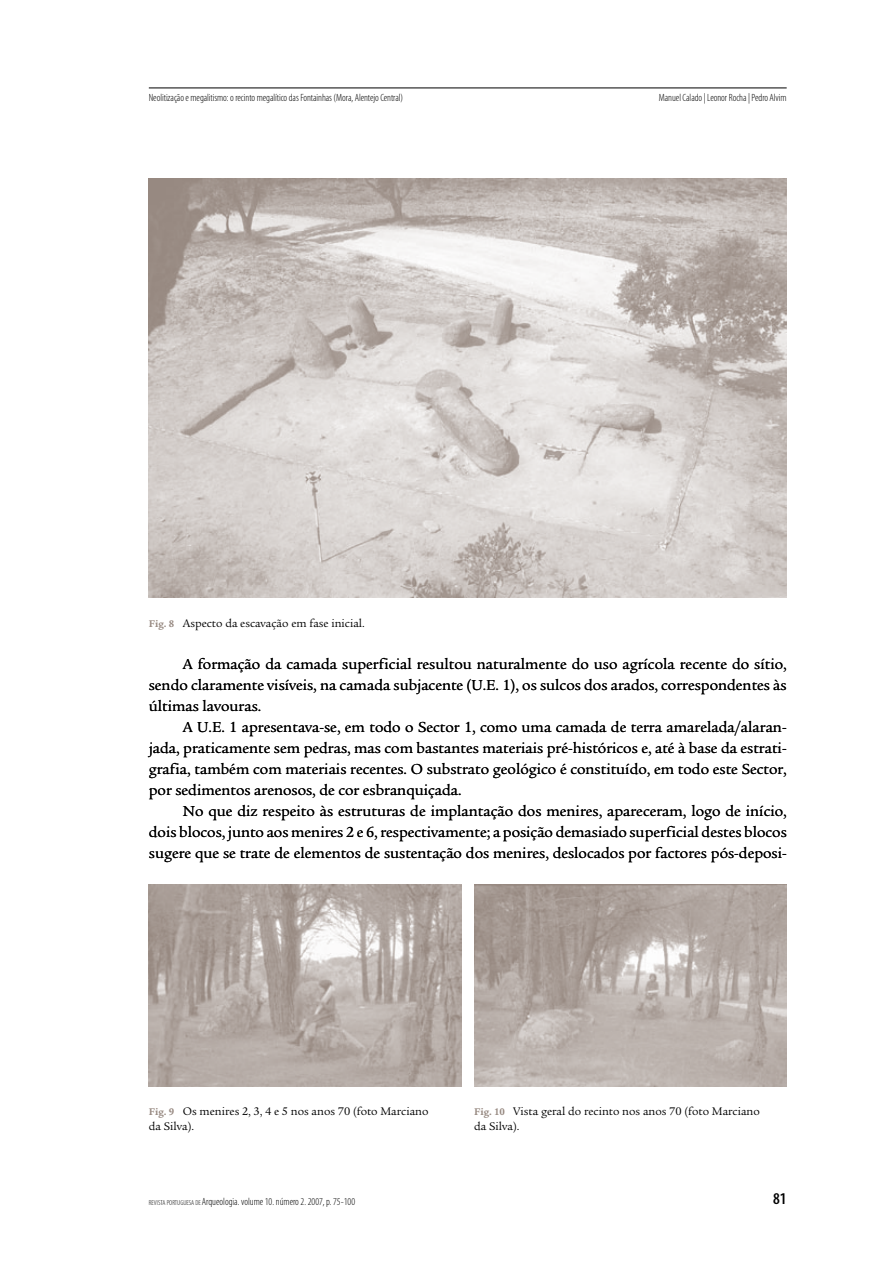
<style>
.page{position:relative;width:893px;height:1263px;background:#fff}
.page>*{position:absolute;margin:0;border:0;box-sizing:border-box;transform-origin:0 0}
.t1{font:600 condensed 16.5px "Myriad Pro";color:#000}
.t2{font:15.75px/21px "Legacy Serif";color:#000;text-align:justify}
.t3{font:12px/15px "Legacy Serif";color:#000}
.t4{font:300 condensed 10.5px "Myriad Pro";letter-spacing:-.005em;color:#000}
.s1{font-weight:700;font-size:10.5px;color:#978981}
.s2{font-size:7.2px}
</style>
<div class="page">
<hr style="left:149px;top:88px;width:638px;height:1px;background:#000">
<img style="left:149px;top:179px;width:638px;height:418px">
<img style="left:149px;top:884px;width:312px;height:202px">
<img style="left:474px;top:884px;width:313px;height:202px">
<p class="t4" style="left:149px;top:92px;width:256px">Neolitização e megalitismo: o recinto megalítico das Fontainhas (Mora, Alentejo Central)</p>
<p class="t4" style="left:659px;top:92px;width:129px">Manuel Calado | Leonor Rocha | Pedro Alvim</p>
<p class="t3" style="left:149px;top:616px;width:218px"><span class="s1">Fig. 8</span> Aspecto da escavação em fase inicial.</p>
<p class="t2" style="left:149px;top:654px;width:639px;text-indent:34px">A formação da camada superficial resultou naturalmente do uso agrícola recente do sítio, sendo claramente visíveis, na camada subjacente (U.E. 1), os sulcos dos arados, correspondentes às últimas lavouras.</p>
<p class="t2" style="left:149px;top:717px;width:639px;text-indent:34px">A U.E. 1 apresentava-se, em todo o Sector 1, como uma camada de terra amarelada/alaran&shy;jada, praticamente sem pedras, mas com bastantes materiais pré-históricos e, até à base da estrati&shy;grafia, também com materiais recentes. O substrato geológico é constituído, em todo este Sector, por sedimentos arenosos, de cor esbranquiçada.</p>
<p class="t2" style="left:149px;top:801px;width:639px;text-indent:34px">No que diz respeito às estruturas de implantação dos menires, apareceram, logo de início, dois blocos, junto aos menires 2 e 6, respectivamente; a posição demasiado superficial destes blocos sugere que se trate de elementos de sustentação dos menires, deslocados por factores pós-deposi-</p>
<p class="t3" style="left:149px;top:1104px;width:281px"><span class="s1">Fig. 9</span> Os menires 2, 3, 4 e 5 nos anos 70 (foto Marciano da Silva).</p>
<p class="t3" style="left:474px;top:1104px;width:287px"><span class="s1">Fig. 10</span> Vista geral do recinto nos anos 70 (foto Marciano da Silva).</p>
<p class="t4" style="left:149px;top:1195px;width:208px"><span class="s2">REVISTA PORTUGUESA DE</span> Arqueologia. volume 10. número 2. 2007, p. 75-100</p>
<p class="t1" style="left:773px;top:1188px;width:15px">81</p>
</div>
